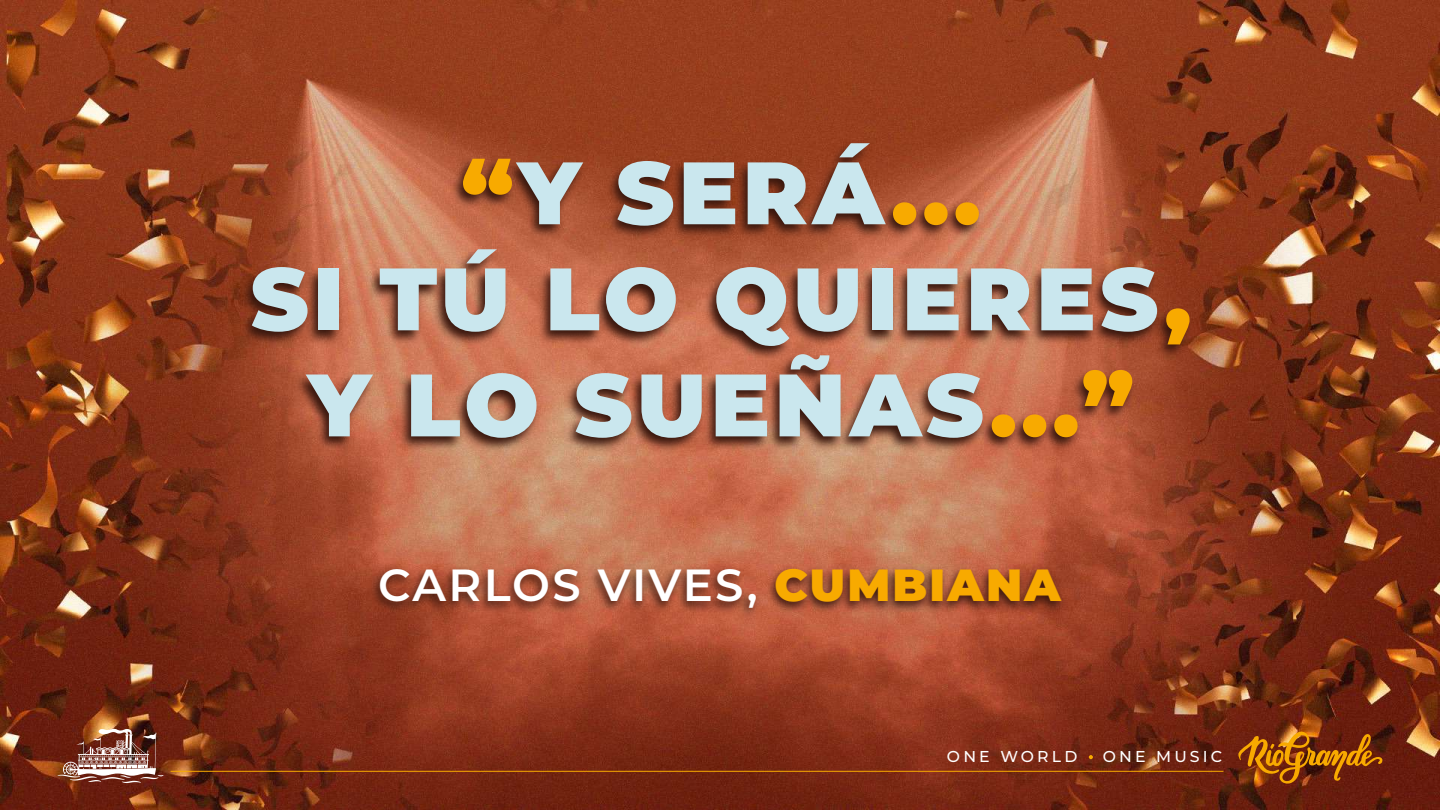
<style>
.page{position:relative;width:1440px;height:810px;background:#fff}
.page>*{position:absolute;margin:0;border:0;box-sizing:border-box;transform-origin:0 0}
.t1{font:900 88.35px/106.1px "Montserrat";letter-spacing:.05em;color:#cae7ee;text-align:center}
.t2{font:600 45px "Montserrat";letter-spacing:.045em;color:#fff}
.t3{font:500 15.75px "Montserrat";letter-spacing:.2em;color:#fff}
.s1{color:#f8aa00}
.s2{font-weight:900;color:#f8aa00}
</style>
<div class="page">
<img style="left:0;top:0;width:1440px;height:810px">
<img style="left:218px;top:122px;width:996px;height:371px">
<img style="left:349px;top:539px;width:738px;height:105px">
<img style="left:1238px;top:731px;width:144px;height:54px">
<svg style="left:1089px;top:755px;width:4px;height:4px"></svg>
<img style="left:58px;top:729px;width:105px;height:54px">
<hr style="left:171px;top:771px;width:1052px;height:1px;background:#f8aa00">
<p class="t1" style="left:251px;top:134px;width:942px"><span class="s1">“</span>Y SERÁ<span class="s1">...<br></span>SI TÚ LO QUIERES<span class="s1">,<br></span>Y LO SUEÑAS<span class="s1">...”</span></p>
<p class="t2" style="left:378px;top:553px;width:684px">CARLOS VIVES, <span class="s2">CUMBIANA</span></p>
<p class="t3" style="left:947px;top:746px;width:132px">ONE WORLD</p>
<p class="t3" style="left:1103px;top:746px;width:121px">ONE MUSIC</p>
</div>
